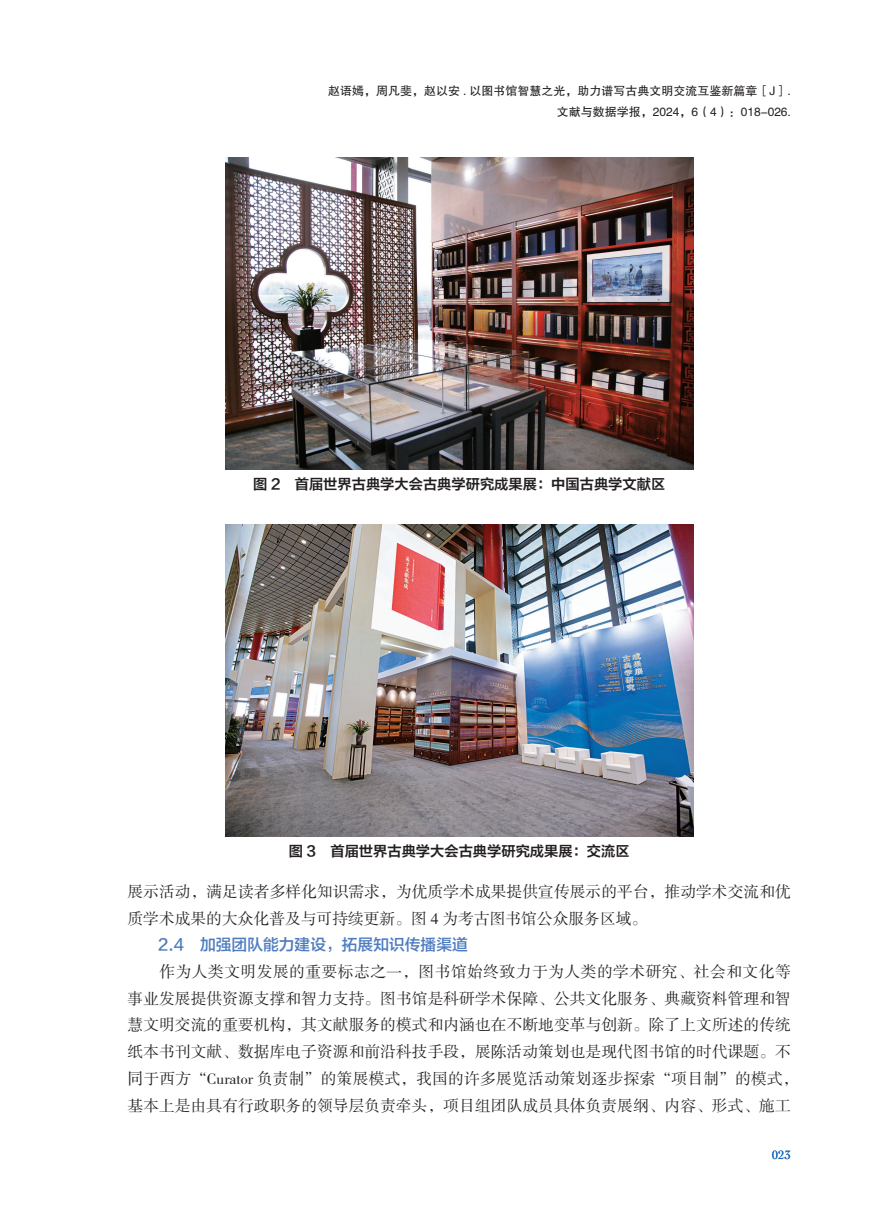
<style>
.page{position:relative;width:893px;height:1212px;background:#fff}
.page>*{position:absolute;margin:0;border:0;box-sizing:border-box;transform-origin:0 0}
.t1{font:15.75px/26.7px "FZSSK GBK1 0";letter-spacing:.005em;color:#231f20}
.t2{font:15.75px "FZLTZHK GBK1 0";color:#4e7cbf}
.t3{font:14.25px "FZLTZCHK GBK1 0";color:#231f20}
.t4{font:12.75px "Cochin";color:#1768b4}
.t5{font:12px/20.4px "FZHTK GBK1 0";color:#231f20;text-align:right}
</style>
<div class="page">
<img style="left:225px;top:157px;width:468px;height:312px">
<img style="left:225px;top:524px;width:468px;height:312px">
<p class="t5" style="left:328px;top:81px;width:464px">赵语嫣，周凡斐，赵以安 . 以图书馆智慧之光，助力谱写古典文明交流互鉴新篇章［J］.文献与数据学报，2024，6（4）：018-026.</p>
<p class="t3" style="left:253px;top:476px;width:414px">图 2 首届世界古典学大会古典学研究成果展：中国古典学文献区</p>
<p class="t3" style="left:289px;top:843px;width:342px">图 3 首届世界古典学大会古典学研究成果展：交流区</p>
<p class="t1" style="left:128px;top:879px;width:665px">展示活动，满足读者多样化知识需求，为优质学术成果提供宣传展示的平台，推动学术交流和优质学术成果的大众化普及与可持续更新。图 4 为考古图书馆公众服务区域。</p>
<p class="t2" style="left:158px;top:936px;width:311px">2.4 加强团队能力建设，拓展知识传播渠道</p>
<p class="t1" style="left:128px;top:959px;width:673px;text-indent:32px">作为人类文明发展的重要标志之一，图书馆始终致力于为人类的学术研究、社会和文化等事业发展提供资源支撑和智力支持。图书馆是科研学术保障、公共文化服务、典藏资料管理和智慧文明交流的重要机构，其文献服务的模式和内涵也在不断地变革与创新。除了上文所述的传统纸本书刊文献、数据库电子资源和前沿科技手段，展陈活动策划也是现代图书馆的时代课题。不同于西方“Curator 负责制”的策展模式，我国的许多展览活动策划逐步探索“项目制”的模式，基本上是由具有行政职务的领导层负责牵头，项目组团队成员具体负责展纲、内容、形式、施工</p>
<p class="t4" style="left:772px;top:1146px;width:21px">023</p>
</div>
